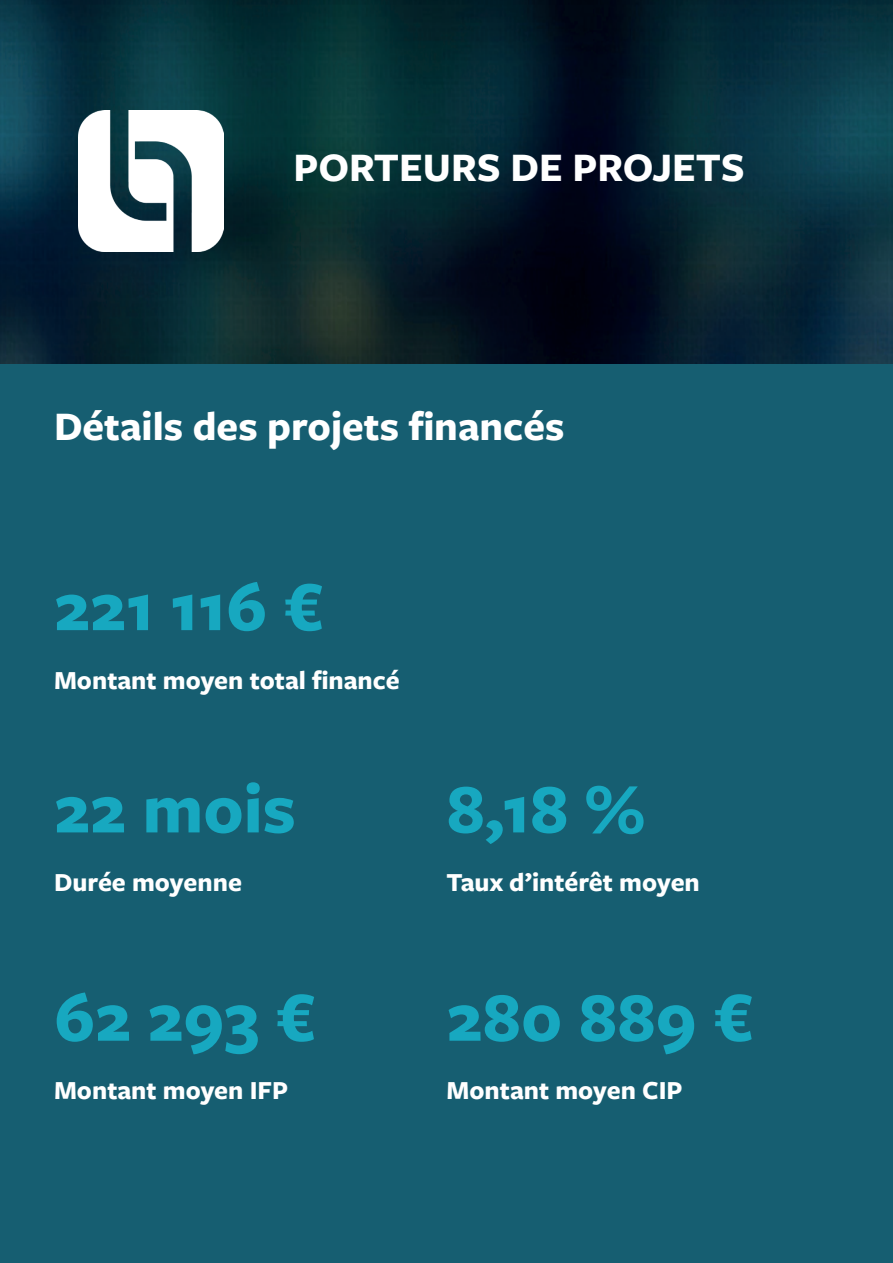
<style>
.page{position:relative;width:893px;height:1263px;background:#165e71}
.page>*{position:absolute;margin:0;border:0;box-sizing:border-box;transform-origin:0 0}
.t1{font:700 72px "Freight Sans Pro";color:#17a8c0}
.t2{font:700 42px "Freight Sans Pro";color:#fff}
.t3{font:700 27px "Freight Sans Pro";color:#fff}
</style>
<div class="page">
<img style="left:0;top:0;width:893px;height:364px">
<img style="left:79px;top:111px;width:144px;height:140px">
<h2 class="t2" style="left:293px;top:138px;width:453px">PORTEURS DE PROJETS</h2>
<h2 class="t2" style="left:54px;top:397px;width:512px">Détails des projets financés</h2>
<h1 class="t1" style="left:54px;top:557px;width:271px">221 116 €</h1>
<p class="t3" style="left:54px;top:661px;width:347px">Montant moyen total financé</p>
<h1 class="t1" style="left:54px;top:759px;width:243px">22 mois</h1>
<p class="t3" style="left:54px;top:864px;width:190px">Durée moyenne</p>
<h1 class="t1" style="left:54px;top:968px;width:263px">62 293 €</h1>
<p class="t3" style="left:54px;top:1072px;width:236px">Montant moyen IFP</p>
<h1 class="t1" style="left:446px;top:759px;width:200px">8,18 %</h1>
<p class="t3" style="left:446px;top:864px;width:255px">Taux d’intérêt moyen</p>
<h1 class="t1" style="left:446px;top:968px;width:308px">280 889 €</h1>
<p class="t3" style="left:446px;top:1072px;width:238px">Montant moyen CIP</p>
</div>
